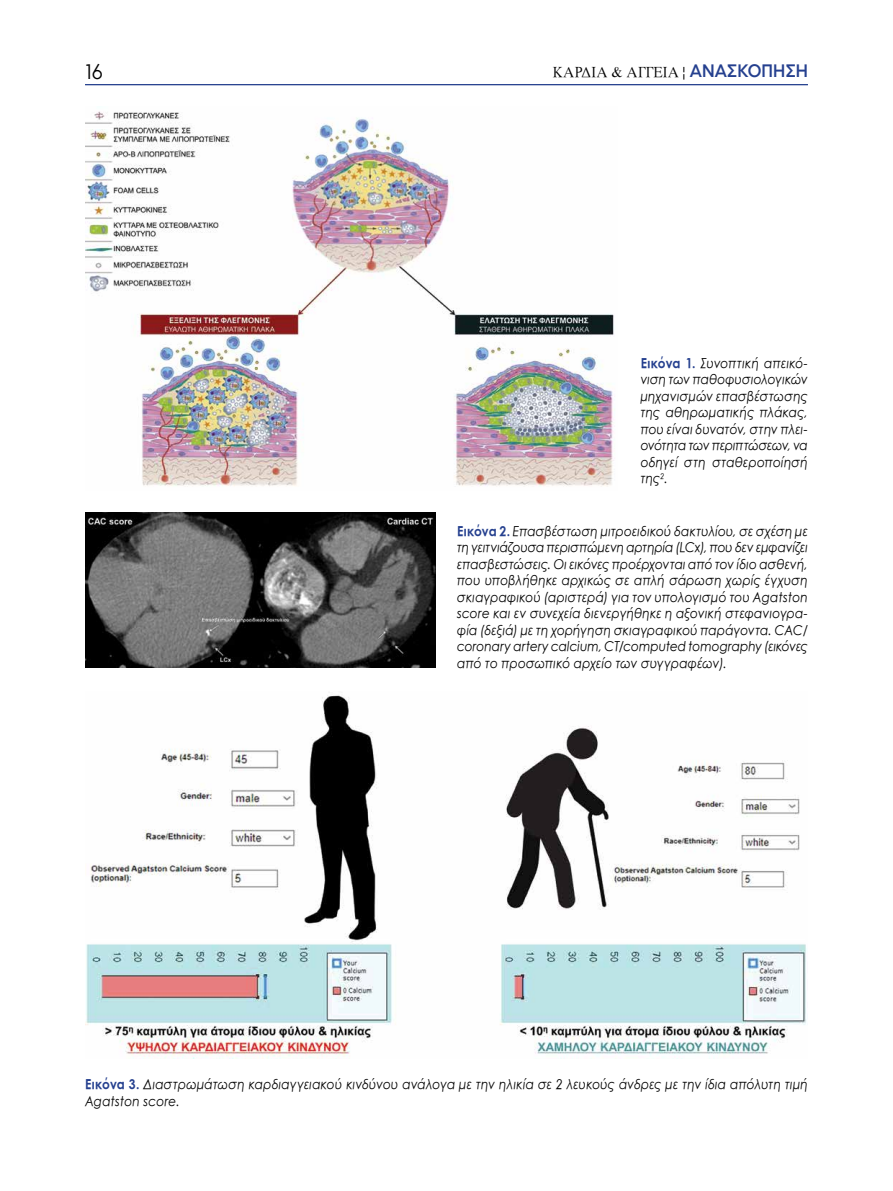
<style>
.page{position:relative;width:893px;height:1191px;background:#fff}
.page>*{position:absolute;margin:0;border:0;box-sizing:border-box;transform-origin:0 0}
.t1{font:21px "Abrade";color:#000;scale:.95 1}
.t2{font:15px "Mg Old Times UC Pol Normal";color:#000;scale:.95 1}
.t3{font:13.5px/16.5px "SK Century Gothic Pol Uni W Italic";letter-spacing:.01em;color:#000;text-align:justify;scale:.9 1}
.s1{font-family:"Abrade";font-weight:600;font-size:18px;color:#25408f}
.s2{font-family:"SK Century Gothic Pol Uni W Bold";color:#25408f}
</style>
<div class="page">
<hr style="left:85px;top:84px;width:723px;height:1px;background:#25408f">
<img style="left:85px;top:513px;width:351px;height:155px">
<img style="left:85px;top:695px;width:722px;height:363px">
<img style="left:85px;top:111px;width:529px;height:376px">
<h1 class="t1" style="left:85px;top:58px;width:21px">16</h1>
<p class="t2" style="left:553px;top:64px;width:270px">ΚΑΡΔΙΑ &amp; ΑΓΓΕΙΑ | <span class="s1">ΑΝΑΣΚΟΠΗΣΗ</span></p>
<p class="t3" style="left:641px;top:354px;width:187px"><span class="s2">Εικόνα 1.</span> Συνοπτική απεικό&shy;νιση των παθοφυσιολογικών μηχανισμών επασβέστωσης της αθηρωματικής πλάκας, που είναι δυνατόν, στην πλει&shy;ονότητα των περιπτώσεων, να οδηγεί στη σταθεροποίησή της<sup>2</sup>.</p>
<p class="t3" style="left:457px;top:522px;width:391px"><span class="s2">Εικόνα 2.</span> Επασβέστωση μιτροειδικού δακτυλίου, σε σχέση με τη γειτνιάζουσα περισπώμενη αρτηρία (LCx), που δεν εμφανίζει επασβεστώσεις. Οι εικόνες προέρχονται από τον ίδιο ασθενή, που υποβλήθηκε αρχικώς σε απλή σάρωση χωρίς έγχυση σκιαγραφικού (αριστερά) για τον υπολογισμό του Agatston score και εν συνεχεία διενεργήθηκε η αξονική στεφανιογρα&shy;φία (δεξιά) με τη χορήγηση σκιαγραφικού παράγοντα. CAC/ coronary artery calcium, CT/computed tomography (εικόνες από το προσωπικό αρχείο των συγγραφέων).</p>
<p class="t3" style="left:85px;top:1076px;width:805px"><span class="s2">Εικόνα 3.</span> Διαστρωμάτωση καρδιαγγειακού κινδύνου ανάλογα με την ηλικία σε 2 λευκούς άνδρες με την ίδια απόλυτη τιμή<br>Agatston score.</p>
</div>
